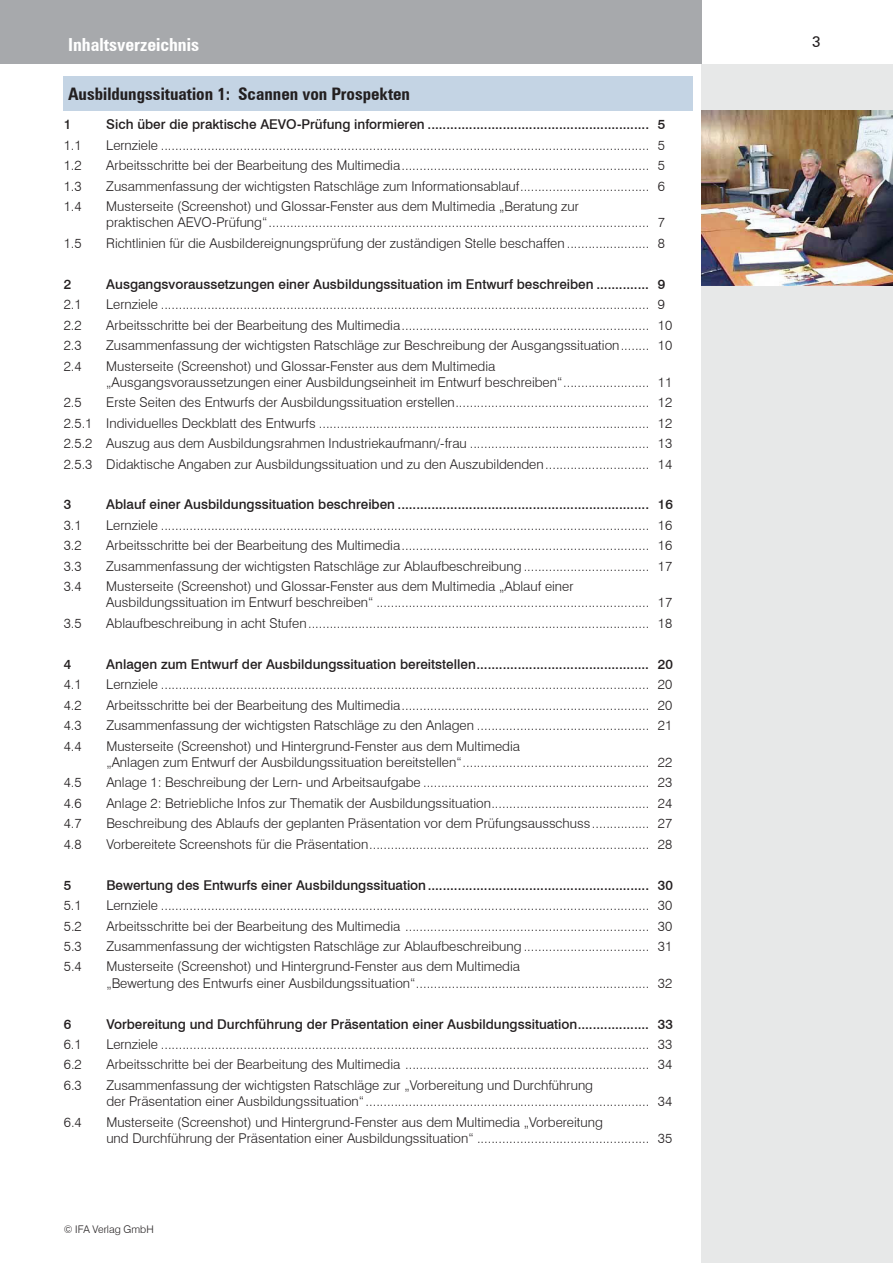
<style>
.page{position:relative;width:893px;height:1263px;background:#fff}
.page>*{position:absolute;margin:0;border:0;box-sizing:border-box;transform-origin:0 0}
.t1{font:700 condensed 18px "Zurich BT";color:#fff}
.t2{font:700 condensed 17.25px "Zurich BT";color:#231f20}
.t3{font:15px "Zurich BT";color:#231f20}
.t4{font:300 13.5px/16.2px "Swiss 721 BT";color:#231f20}
.t5{font:500 13.5px "Swiss 721 BT";color:#231f20}
.t6{font:300 10.5px "Swiss 721 BT";color:#231f20}
</style>
<div class="page">
<div style="left:0;top:0;width:702px;height:64px;background:#a7a9ac"></div>
<div style="left:702px;top:64px;width:191px;height:1199px;background:#e7e8e8"></div>
<div style="left:64px;top:77px;width:629px;height:34px;background:#c4d4e4"></div>
<img style="left:702px;top:111px;width:191px;height:174px">
<h1 class="t1" style="left:68px;top:34px;width:133px">Inhaltsverzeichnis</h1>
<p class="t2" style="left:68px;top:83px;width:344px">Ausbildungssituation 1: Scannen von Prospekten</p>
<p class="t5" style="left:64px;top:116px;width:9px">1</p>
<p class="t5" style="left:106px;top:116px;width:560px">Sich über die praktische AEVO-Prüfung informieren ........................................................... 5</p>
<p class="t4" style="left:64px;top:137px;width:19px">1.1</p>
<p class="t4" style="left:106px;top:137px;width:560px">Lernziele ........................................................................................................................................ 5</p>
<p class="t4" style="left:64px;top:157px;width:19px">1.2</p>
<p class="t4" style="left:106px;top:157px;width:560px">Arbeitsschritte bei der Bearbeitung des Multimedia..................................................................... 5</p>
<p class="t4" style="left:64px;top:178px;width:19px">1.3</p>
<p class="t4" style="left:106px;top:178px;width:560px">Zusammenfassung der wichtigsten Ratschläge zum Informationsablauf.................................... 6</p>
<p class="t4" style="left:64px;top:198px;width:19px">1.4</p>
<p class="t4" style="left:106px;top:198px;width:560px">Musterseite (Screenshot) und Glossar-Fenster aus dem Multimedia „Beratung zur<br>praktischen AEVO-Prüfung“.......................................................................................................... 7</p>
<p class="t4" style="left:64px;top:235px;width:19px">1.5</p>
<p class="t4" style="left:106px;top:235px;width:560px">Richtlinien für die Ausbildereignungsprüfung der zuständigen Stelle beschaffen ....................... 8</p>
<p class="t5" style="left:64px;top:276px;width:9px">2</p>
<p class="t5" style="left:106px;top:276px;width:560px">Ausgangsvoraussetzungen einer Ausbildungssituation im Entwurf beschreiben .............. 9</p>
<p class="t4" style="left:64px;top:296px;width:19px">2.1</p>
<p class="t4" style="left:106px;top:296px;width:560px">Lernziele ........................................................................................................................................ 9</p>
<p class="t4" style="left:64px;top:317px;width:19px">2.2</p>
<p class="t4" style="left:106px;top:317px;width:567px">Arbeitsschritte bei der Bearbeitung des Multimedia..................................................................... 10</p>
<p class="t4" style="left:64px;top:337px;width:19px">2.3</p>
<p class="t4" style="left:106px;top:337px;width:567px">Zusammenfassung der wichtigsten Ratschläge zur Beschreibung der Ausgangssituation........ 10</p>
<p class="t4" style="left:64px;top:357px;width:19px">2.4</p>
<p class="t4" style="left:106px;top:357px;width:567px">Musterseite (Screenshot) und Glossar-Fenster aus dem Multimedia<br>„Ausgangsvoraussetzungen einer Ausbildungseinheit im Entwurf beschreiben“........................ 11</p>
<p class="t4" style="left:64px;top:394px;width:19px">2.5</p>
<p class="t4" style="left:64px;top:392px;width:610px;line-height:20.4px;text-align:justify;text-indent:43px">Erste Seiten des Entwurfs der Ausbildungssituation erstellen...................................................... 12<br>2.5.1 Individuelles Deckblatt des Entwurfs ............................................................................................ 12<br>2.5.2 Auszug aus dem Ausbildungsrahmen Industriekaufmann/-frau .................................................. 13<br>2.5.3 Didaktische Angaben zur Ausbildungssituation und zu den Auszubildenden............................. 14</p>
<p class="t5" style="left:64px;top:496px;width:9px">3</p>
<p class="t5" style="left:106px;top:496px;width:568px">Ablauf einer Ausbildungssituation beschreiben ................................................................... 16</p>
<p class="t4" style="left:64px;top:517px;width:19px">3.1</p>
<p class="t4" style="left:106px;top:517px;width:567px">Lernziele ........................................................................................................................................ 16</p>
<p class="t4" style="left:64px;top:537px;width:19px">3.2</p>
<p class="t4" style="left:106px;top:537px;width:567px">Arbeitsschritte bei der Bearbeitung des Multimedia..................................................................... 16</p>
<p class="t4" style="left:64px;top:558px;width:19px">3.3</p>
<p class="t4" style="left:106px;top:558px;width:567px">Zusammenfassung der wichtigsten Ratschläge zur Ablaufbeschreibung ................................... 17</p>
<p class="t4" style="left:64px;top:578px;width:19px">3.4</p>
<p class="t4" style="left:106px;top:578px;width:567px">Musterseite (Screenshot) und Glossar-Fenster aus dem Multimedia „Ablauf einer<br>Ausbildungssituation im Entwurf beschreiben“ ............................................................................ 17</p>
<p class="t4" style="left:64px;top:615px;width:19px">3.5</p>
<p class="t4" style="left:106px;top:615px;width:567px">Ablaufbeschreibung in acht Stufen............................................................................................... 18</p>
<p class="t5" style="left:64px;top:656px;width:9px">4</p>
<p class="t5" style="left:106px;top:656px;width:568px">Anlagen zum Entwurf der Ausbildungssituation bereitstellen.............................................. 20</p>
<p class="t4" style="left:64px;top:676px;width:19px">4.1</p>
<p class="t4" style="left:106px;top:676px;width:567px">Lernziele ........................................................................................................................................ 20</p>
<p class="t4" style="left:64px;top:697px;width:19px">4.2</p>
<p class="t4" style="left:106px;top:697px;width:567px">Arbeitsschritte bei der Bearbeitung des Multimedia..................................................................... 20</p>
<p class="t4" style="left:64px;top:717px;width:19px">4.3</p>
<p class="t4" style="left:106px;top:717px;width:567px">Zusammenfassung der wichtigsten Ratschläge zu den Anlagen ................................................ 21</p>
<p class="t4" style="left:64px;top:738px;width:19px">4.4</p>
<p class="t4" style="left:106px;top:738px;width:567px">Musterseite (Screenshot) und Hintergrund-Fenster aus dem Multimedia<br>„Anlagen zum Entwurf der Ausbildungssituation bereitstellen“.................................................... 22</p>
<p class="t4" style="left:64px;top:774px;width:19px">4.5</p>
<p class="t4" style="left:106px;top:774px;width:567px">Anlage 1: Beschreibung der Lern- und Arbeitsaufgabe ............................................................... 23</p>
<p class="t4" style="left:64px;top:795px;width:19px">4.6</p>
<p class="t4" style="left:106px;top:795px;width:567px">Anlage 2: Betriebliche Infos zur Thematik der Ausbildungssituation............................................ 24</p>
<p class="t4" style="left:64px;top:815px;width:19px">4.7</p>
<p class="t4" style="left:106px;top:815px;width:567px">Beschreibung des Ablaufs der geplanten Präsentation vor dem Prüfungsausschuss................ 27</p>
<p class="t4" style="left:64px;top:836px;width:19px">4.8</p>
<p class="t4" style="left:106px;top:836px;width:567px">Vorbereitete Screenshots für die Präsentation.............................................................................. 28</p>
<p class="t5" style="left:64px;top:876px;width:9px">5</p>
<p class="t5" style="left:106px;top:876px;width:568px">Bewertung des Entwurfs einer Ausbildungssituation........................................................... 30</p>
<p class="t4" style="left:64px;top:897px;width:19px">5.1</p>
<p class="t4" style="left:106px;top:897px;width:567px">Lernziele ........................................................................................................................................ 30</p>
<p class="t4" style="left:64px;top:917px;width:19px">5.2</p>
<p class="t4" style="left:106px;top:917px;width:567px">Arbeitsschritte bei der Bearbeitung des Multimedia .................................................................... 30</p>
<p class="t4" style="left:64px;top:938px;width:19px">5.3</p>
<p class="t4" style="left:106px;top:938px;width:567px">Zusammenfassung der wichtigsten Ratschläge zur Ablaufbeschreibung ................................... 31</p>
<p class="t4" style="left:64px;top:958px;width:19px">5.4</p>
<p class="t4" style="left:106px;top:958px;width:567px">Musterseite (Screenshot) und Hintergrund-Fenster aus dem Multimedia<br>„Bewertung des Entwurfs einer Ausbildungssituation“................................................................. 32</p>
<p class="t5" style="left:64px;top:1015px;width:9px">6</p>
<p class="t5" style="left:106px;top:1015px;width:568px">Vorbereitung und Durchführung der Präsentation einer Ausbildungssituation................... 33</p>
<p class="t4" style="left:64px;top:1036px;width:19px">6.1</p>
<p class="t4" style="left:106px;top:1036px;width:567px">Lernziele ........................................................................................................................................ 33</p>
<p class="t4" style="left:64px;top:1056px;width:19px">6.2</p>
<p class="t4" style="left:106px;top:1056px;width:567px">Arbeitsschritte bei der Bearbeitung des Multimedia .................................................................... 34</p>
<p class="t4" style="left:64px;top:1077px;width:19px">6.3</p>
<p class="t4" style="left:106px;top:1077px;width:567px">Zusammenfassung der wichtigsten Ratschläge zur „Vorbereitung und Durchführung<br>der Präsentation einer Ausbildungssituation“............................................................................... 34</p>
<p class="t4" style="left:64px;top:1113px;width:19px">6.4</p>
<p class="t4" style="left:106px;top:1113px;width:567px">Musterseite (Screenshot) und Hintergrund-Fenster aus dem Multimedia „Vorbereitung<br>und Durchführung der Präsentation einer Ausbildungssituation“ ................................................ 35</p>
<p class="t6" style="left:64px;top:1222px;width:91px">© IFA Verlag GmbH</p>
<p class="t3" style="left:812px;top:32px;width:10px">3</p>
</div>
